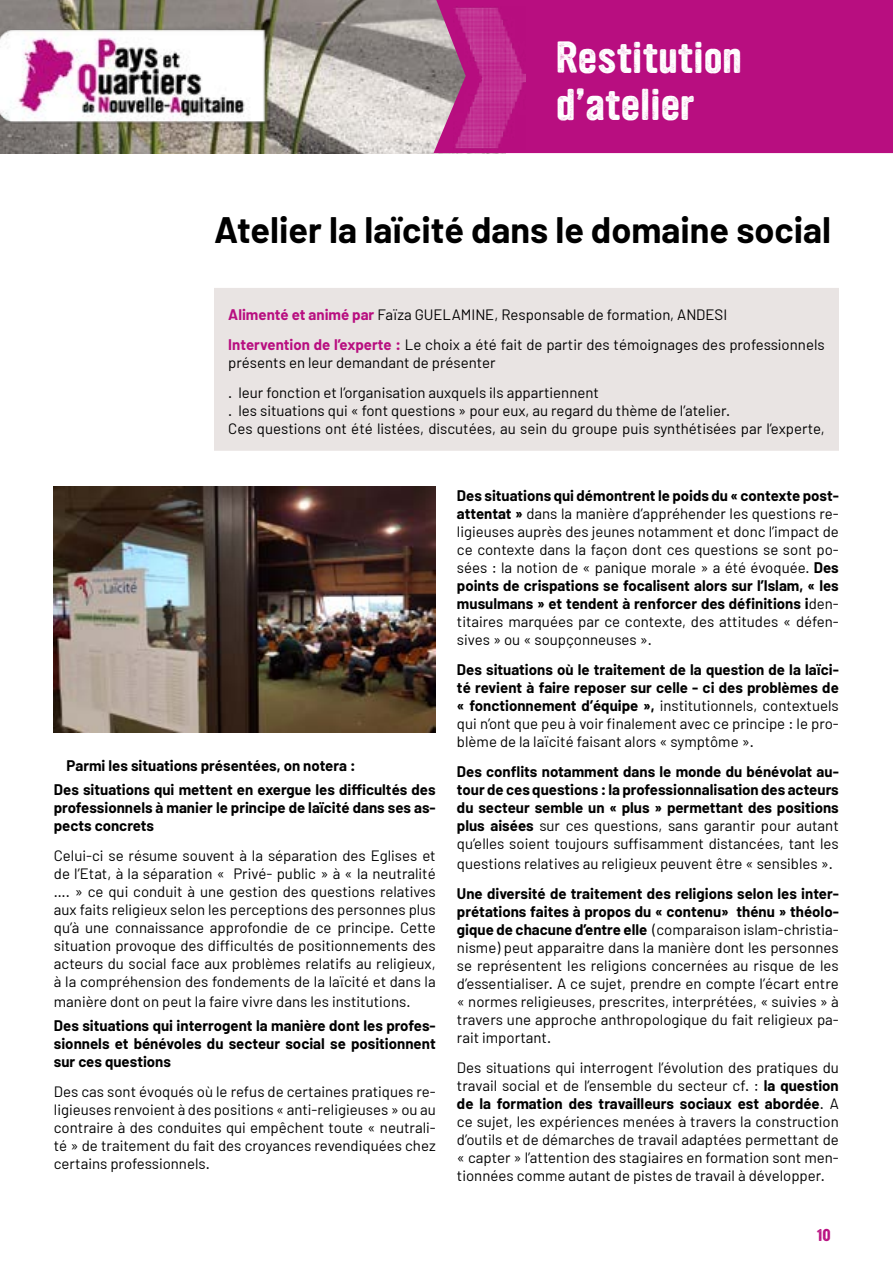
<style>
.page{position:relative;width:893px;height:1263px;background:#fff}
.page>*{position:absolute;margin:0;border:0;box-sizing:border-box;transform-origin:0 0}
.t1{font:39px/46.8px "YWFT Ultramagnetic Rough Bold One";color:#fff}
.t2{font:700 36px "Barlow";color:#000}
.t3{font:15px/18px "Barlow";color:#000;text-align:justify}
.t4{font:700 15px/18px "Barlow";color:#000;text-align:justify}
.t5{font:15px "YWFT Ultramagnetic Rough Bold One";color:#b80e80}
.s1{font-weight:700;color:#b80e80}
.s2{font-weight:700}
.s3{font-weight:400}
</style>
<div class="page">
<img style="left:0;top:0;width:434px;height:153px">
<div style="left:434px;top:0;width:459px;height:153px;background:#b80e80"></div>
<img style="left:0;top:27px;width:283px;height:97px">
<img style="left:454px;top:6px;width:71px;height:143px">
<div style="left:215px;top:289px;width:623px;height:161px;background:#e9e4e3"></div>
<div style="left:214px;top:288px;width:625px;height:163px;border:2px solid #e9e4e3"></div>
<img style="left:54px;top:486px;width:382px;height:247px">
<h1 class="t1" style="left:556px;top:36px;width:187px">Restitution d’atelier</h1>
<h2 class="t2" style="left:214px;top:208px;width:619px">Atelier la laïcité dans le domaine social</h2>
<p class="t3" style="left:228px;top:299px;width:598px;line-height:30px"><span class="s1">Alimenté et animé par</span> Faïza GUELAMINE, Responsable de formation, ANDESI<br><span class="s1">Intervention de l’experte :</span> Le choix a été fait de partir des témoignages des professionnels</p>
<p class="t3" style="left:228px;top:347px;width:372px;line-height:30px">présents en leur demandant de présenter<br>. leur fonction et l’organisation auxquels ils appartiennent</p>
<p class="t3" style="left:228px;top:401px;width:598px">. les situations qui « font questions » pour eux, au regard du thème de l’atelier.<br>Ces questions ont été listées, discutées, au sein du groupe puis synthétisées par l’experte,</p>
<p class="t4" style="left:54px;top:753px;width:383px;line-height:24.3px;text-indent:13px">Parmi les situations présentées, on notera :<br>Des situations qui mettent en exergue les difficultés des</p>
<p class="t4" style="left:54px;top:799px;width:383px">professionnels à manier le principe de laïcité dans ses as&shy;pects concrets</p>
<p class="t3" style="left:54px;top:846px;width:383px">Celui-ci se résume souvent à la séparation des Eglises et de l’Etat, à la séparation « Privé- public » à « la neutralité …. » ce qui conduit à une gestion des questions relatives aux faits religieux selon les perceptions des personnes plus qu’à une connaissance approfondie de ce principe. Cette situation provoque des difficultés de positionnements des acteurs du social face aux problèmes relatifs au religieux, à la compréhension des fondements de la laïcité et dans la</p>
<p class="t3" style="left:54px;top:992px;width:358px">manière dont on peut la faire vivre dans les institutions.</p>
<p class="t4" style="left:54px;top:1016px;width:383px">Des situations qui interrogent la manière dont les profes&shy;sionnels et bénévoles du secteur social se positionnent sur ces questions</p>
<p class="t3" style="left:54px;top:1082px;width:383px">Des cas sont évoqués où le refus de certaines pratiques re&shy;ligieuses renvoient à des positions « anti-religieuses » ou au contraire à des conduites qui empêchent toute « neutrali&shy;té » de traitement du fait des croyances revendiquées chez certains professionnels.</p>
<p class="t3" style="left:457px;top:486px;width:383px"><span class="s2">Des situations qui démontrent le poids du « contexte post&shy;attentat »</span> dans la manière d’appréhender les questions re&shy;ligieuses auprès des jeunes notamment et donc l’impact de ce contexte dans la façon dont ces questions se sont po&shy;sées : la notion de « panique morale » a été évoquée. <span class="s2">Des points de crispations se focalisent alors sur l’Islam, « les musulmans » et tendent à renforcer des définitions i</span>den&shy;titaires marquées par ce contexte, des attitudes « défen&shy;sives » ou « soupçonneuses ».</p>
<p class="t4" style="left:457px;top:661px;width:383px">Des situations où le traitement de la question de la laïci&shy;té revient à faire reposer sur celle - ci des problèmes de « fonctionnement d’équipe », <span class="s3">institutionnels, contextuels qui n’ont que peu à voir finalement avec ce principe : le pro&shy;blème de la laïcité faisant alors « symptôme ».</span></p>
<p class="t4" style="left:457px;top:763px;width:383px">Des conflits notamment dans le monde du bénévolat au&shy;tour de ces questions : la professionnalisation des acteurs du secteur semble un « plus » permettant des positions plus aisées <span class="s3">sur ces questions, sans garantir pour autant qu’elles soient toujours suffisamment distancées, tant les</span></p>
<p class="t3" style="left:457px;top:854px;width:377px">questions relatives au religieux peuvent être « sensibles ».</p>
<p class="t3" style="left:457px;top:884px;width:383px"><span class="s2">Une diversité de traitement des religions selon les inter&shy;prétations faites à propos du « contenu» thénu » théolo&shy;gique de chacune d’entre elle</span> (comparaison islam-christia&shy;nisme) peut apparaitre dans la manière dont les personnes se représentent les religions concernées au risque de les d’essentialiser. A ce sujet, prendre en compte l’écart entre « normes religieuses, prescrites, interprétées, « suivies » à travers une approche anthropologique du fait religieux pa&shy;rait important.</p>
<p class="t3" style="left:457px;top:1058px;width:383px">Des situations qui interrogent l’évolution des pratiques du travail social et de l’ensemble du secteur cf. : <span class="s2">la question de la formation des travailleurs sociaux est abordée</span>. A ce sujet, les expériences menées à travers la construction d’outils et de démarches de travail adaptées permettant de « capter » l’attention des stagiaires en formation sont men&shy;tionnées comme autant de pistes de travail à développer.</p>
<p class="t5" style="left:817px;top:1227px;width:15px">10</p>
</div>
